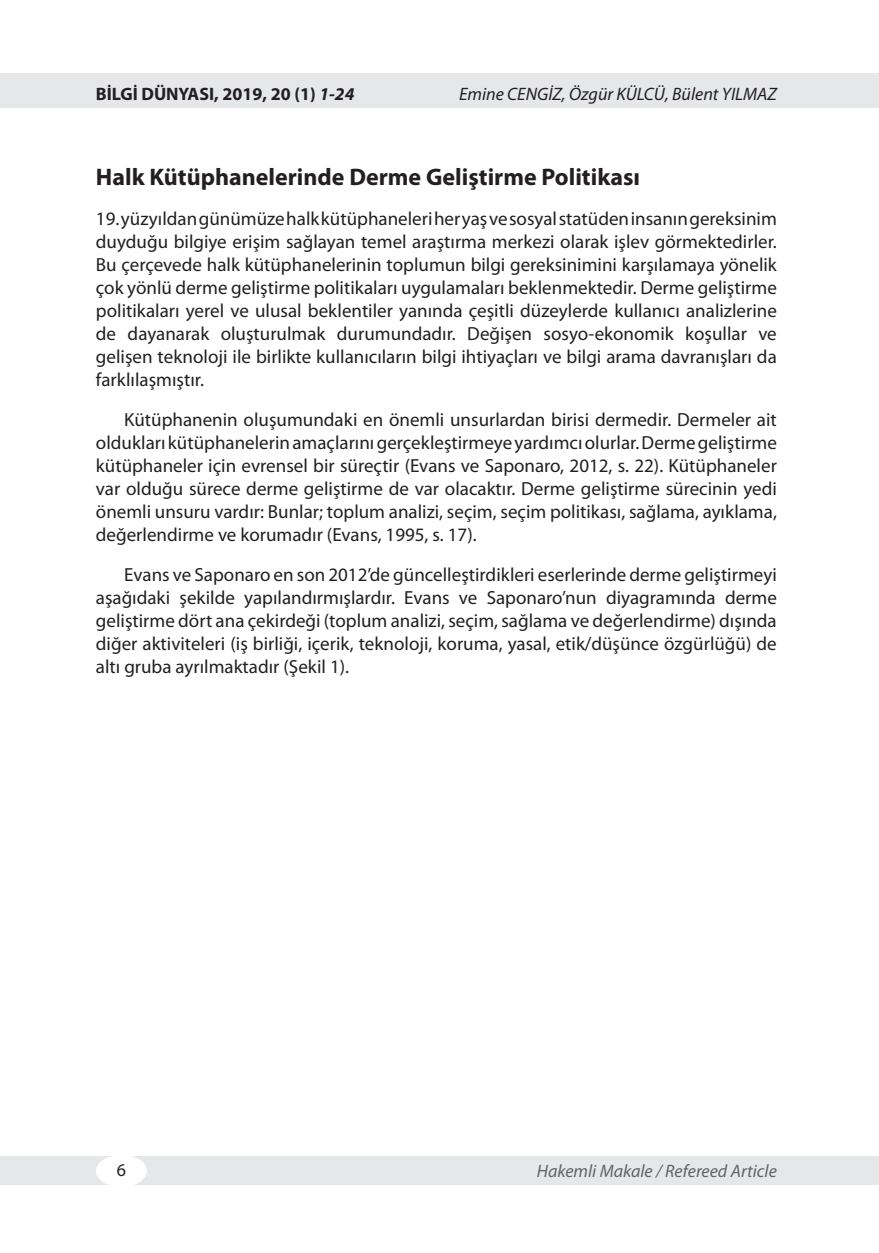
<style>
.page{position:relative;width:879px;height:1253px;background:#fff}
.page>*{position:absolute;margin:0;border:0;box-sizing:border-box;transform-origin:0 0}
.t1{font:700 24px "Myriad Pro";color:#231f20}
.t2{font:19px/23px "Myriad Pro";color:#231f20;text-align:justify}
.t3{font:italic 18px "Myriad Pro";color:#231f20}
.t4{font:italic 18px "Myriad Pro";color:#636366}
.t5{font:700 18px "Myriad Pro";color:#231f20}
.t6{font:18px "Myriad Pro";color:#231f20}
.s1{font-style:italic}
</style>
<div class="page">
<div style="left:0;top:74px;width:879px;height:34px;background:#e6e7e9"></div>
<div style="left:0;top:1156px;width:879px;height:28px;background:#e6e7e9"></div>
<div style="left:96px;top:1155px;width:51px;height:32px;background:#fff;border-radius:50%"></div>
<p class="t5" style="left:96px;top:82px;width:260px">BİLGİ DÜNYASI, 2019, 20 (1) <span class="s1">1-24</span></p>
<p class="t3" style="left:459px;top:83px;width:319px">Emine CENGİZ, Özgür KÜLCÜ, Bülent YILMAZ</p>
<p class="t1" style="left:96px;top:162px;width:546px">Halk Kütüphanelerinde Derme Geliştirme Politikası</p>
<p class="t2" style="left:96px;top:207px;width:682px">19. yüzyıldan günümüze halk kütüphaneleri her yaş ve sosyal statüden insanın gereksinim duyduğu bilgiye erişim sağlayan temel araştırma merkezi olarak işlev görmektedirler.<br>Bu çerçevede halk kütüphanelerinin toplumun bilgi gereksinimini karşılamaya yönelik çok yönlü derme geliştirme politikaları uygulamaları beklenmektedir. Derme geliştirme politikaları yerel ve ulusal beklentiler yanında çeşitli düzeylerde kullanıcı analizlerine de dayanarak oluşturulmak durumundadır. Değişen sosyo-ekonomik koşullar ve gelişen teknoloji ile birlikte kullanıcıların bilgi ihtiyaçları ve bilgi arama davranışları da farklılaşmıştır.</p>
<p class="t2" style="left:96px;top:408px;width:682px;text-indent:28px">Kütüphanenin oluşumundaki en önemli unsurlardan birisi dermedir. Dermeler ait oldukları kütüphanelerin amaçlarını gerçekleştirmeye yardımcı olurlar. Derme geliştirme kütüphaneler için evrensel bir süreçtir (Evans ve Saponaro, 2012, s. 22). Kütüphaneler var olduğu sürece derme geliştirme de var olacaktır. Derme geliştirme sürecinin yedi önemli unsuru vardır: Bunlar; toplum analizi, seçim, seçim politikası, sağlama, ayıklama, değerlendirme ve korumadır (Evans, 1995, s. 17).</p>
<p class="t2" style="left:96px;top:563px;width:682px;text-indent:28px">Evans ve Saponaro en son 2012’de güncelleştirdikleri eserlerinde derme geliştirmeyi aşağıdaki şekilde yapılandırmışlardır. Evans ve Saponaro’nun diyagramında derme geliştirme dört ana çekirdeği (toplum analizi, seçim, sağlama ve değerlendirme) dışında diğer aktiviteleri (iş birliği, içerik, teknoloji, koruma, yasal, etik/düşünce özgürlüğü) de altı gruba ayrılmaktadır (Şekil 1).</p>
<p class="t6" style="left:117px;top:1159px;width:11px">6</p>
<p class="t4" style="left:537px;top:1160px;width:241px">Hakemli Makale / Refereed Article</p>
</div>
